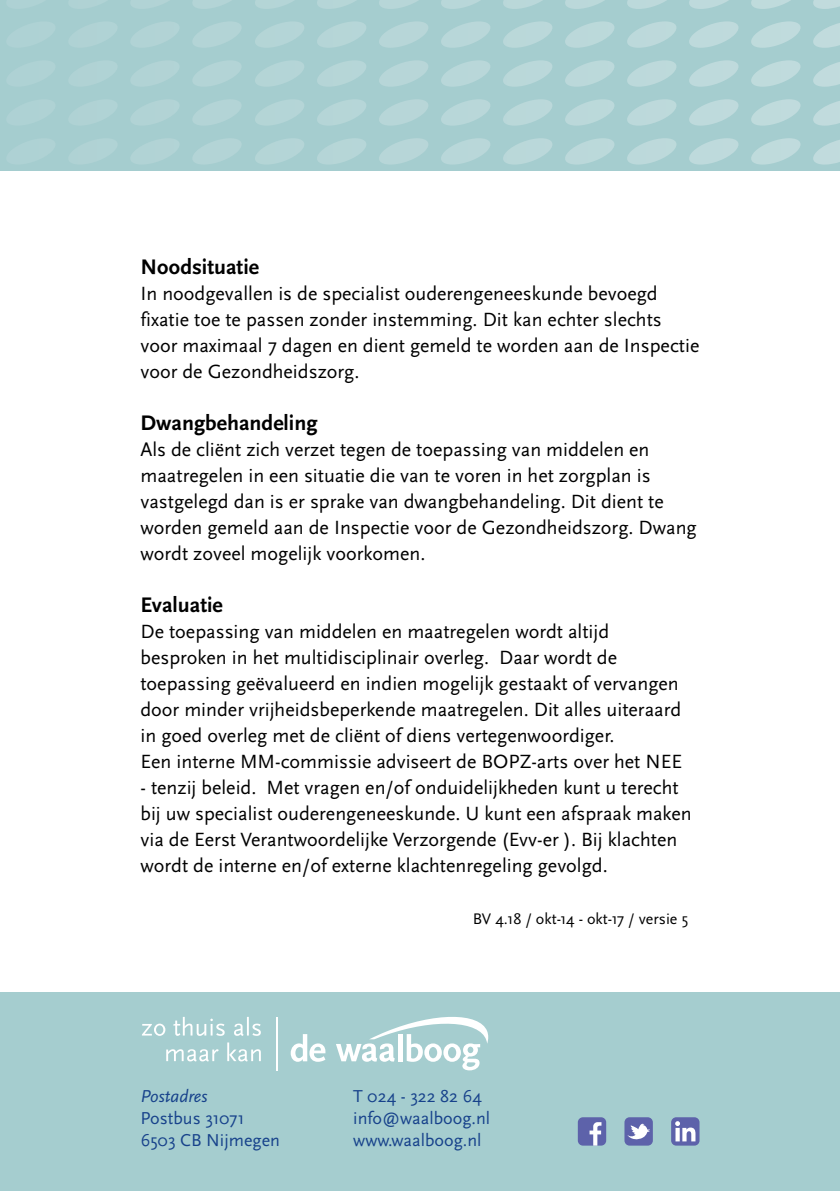
<style>
.page{position:relative;width:840px;height:1191px;background:#fff}
.page>*{position:absolute;margin:0;border:0;box-sizing:border-box;transform-origin:0 0}
.t1{font:700 22px "Scala Sans Pro";color:#000}
.t2{font:20px/26px "Scala Sans Pro";color:#000}
.t3{font:18px/22px "Scala Sans Pro";color:#17428b}
.t4{font:italic 18px "Scala Sans Pro";color:#17428b}
.t5{font:16px "Scala Sans Pro";color:#000}
</style>
<div class="page">
<svg style="left:0;top:48px;width:839px;height:122px;background:#abd0d2"></svg>
<svg style="left:0;top:0;width:839px;height:48px;background:#abd0d2"></svg>
<div style="left:0;top:992px;width:839px;height:199px;background:#a5cdcf"></div>
<svg style="left:290px;top:1034px;width:35px;height:27px"></svg>
<svg style="left:336px;top:1017px;width:152px;height:53px"></svg>
<svg style="left:166px;top:1042px;width:95px;height:19px"></svg>
<svg style="left:142px;top:1017px;width:119px;height:19px"></svg>
<hr style="left:276px;top:1016px;width:1px;height:54px;background:#fff">
<div style="left:577px;top:1117px;width:29px;height:28px;background:#5d62aa;border-radius:5px"></div>
<svg style="left:589px;top:1122px;width:12px;height:23px"></svg>
<div style="left:624px;top:1117px;width:28px;height:28px;background:#5d62aa;border-radius:5px"></div>
<svg style="left:627px;top:1123px;width:22px;height:17px"></svg>
<svg style="left:670px;top:1117px;width:29px;height:28px"></svg>
<svg style="left:674px;top:1121px;width:21px;height:20px"></svg>
<p class="t1" style="left:140px;top:254px;width:120px">Noodsituatie</p>
<p class="t2" style="left:140px;top:281px;width:560px">In noodgevallen is de specialist ouderengeneeskunde bevoegd fixatie toe te passen zonder instemming. Dit kan echter slechts voor maximaal 7 dagen en dient gemeld te worden aan de Inspectie voor de Gezondheidszorg.</p>
<p class="t1" style="left:140px;top:410px;width:178px">Dwangbehandeling</p>
<p class="t2" style="left:140px;top:437px;width:557px">Als de cliënt zich verzet tegen de toepassing van middelen en maatregelen in een situatie die van te voren in het zorgplan is vastgelegd dan is er sprake van dwangbehandeling. Dit dient te worden gemeld aan de Inspectie voor de Gezondheidszorg. Dwang wordt zoveel mogelijk voorkomen.</p>
<p class="t1" style="left:140px;top:592px;width:84px">Evaluatie</p>
<p class="t2" style="left:140px;top:619px;width:543px">De toepassing van middelen en maatregelen wordt altijd besproken in het multidisciplinair overleg. Daar wordt de toepassing geëvalueerd en indien mogelijk gestaakt of vervangen door minder vrijheidsbeperkende maatregelen. Dit alles uiteraard in goed overleg met de cliënt of diens vertegenwoordiger.<br>Een interne MM-commissie adviseert de BOPZ-arts over het NEE</p>
<p class="t2" style="left:140px;top:775px;width:552px">- tenzij beleid. Met vragen en/of onduidelijkheden kunt u terecht bij uw specialist ouderengeneeskunde. U kunt een afspraak maken via de Eerst Verantwoordelijke Verzorgende (Evv-er ). Bij klachten wordt de interne en/of externe klachtenregeling gevolgd.</p>
<p class="t5" style="left:472px;top:910px;width:217px">BV 4.18 / okt-14 - okt-17 / versie 5</p>
<p class="t4" style="left:140px;top:1085px;width:69px">Postadres</p>
<p class="t3" style="left:140px;top:1106px;width:141px">Postbus 31071<br>6503 CB Nijmegen</p>
<p class="t3" style="left:353px;top:1084px;width:138px">T 024 - 322 82 64 info@waalboog.nl www.waalboog.nl</p>
</div>
